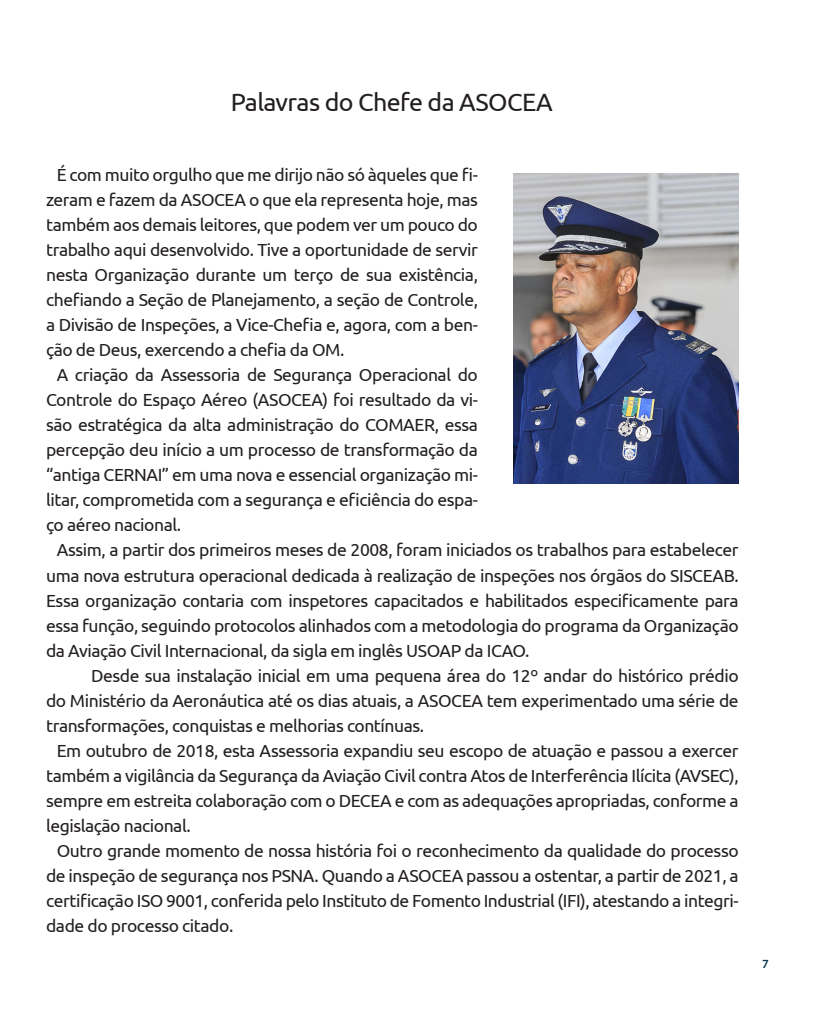
<style>
.page{position:relative;width:819px;height:1014px;background:#fff}
.page>*{position:absolute;margin:0;border:0;box-sizing:border-box;transform-origin:0 0}
.TítuloCISCEA{font:25px "Ubuntu";letter-spacing:-.025em;color:#231f20}
.TextoCorpo2ASOCEA{font:17.5px/25px "Ubuntu";letter-spacing:-.025em;color:#231f20;text-align:justify}
.t1{font:600 12.5px "Myriad Pro";color:#06374c}
</style>
<div class="page">
<img style="left:513px;top:174px;width:225px;height:309px">
<p class="TítuloCISCEA" style="left:231px;top:87px;width:323px">Palavras do Chefe da ASOCEA</p>
<p class="TextoCorpo2ASOCEA" style="left:46px;top:162px;width:433px;text-indent:11px">É com muito orgulho que me dirijo não só àqueles que fi&shy;zeram e fazem da ASOCEA o que ela representa hoje, mas também aos demais leitores, que podem ver um pouco do trabalho aqui desenvolvido. Tive a oportunidade de servir nesta Organização durante um terço de sua existência, chefiando a Seção de Planejamento, a seção de Controle, a Divisão de Inspeções, a Vice-Chefia e, agora, com a ben&shy;ção de Deus, exercendo a chefia da OM.</p>
<p class="TextoCorpo2ASOCEA" style="left:46px;top:362px;width:433px;text-indent:11px">A criação da Assessoria de Segurança Operacional do Controle do Espaço Aéreo (ASOCEA) foi resultado da vi&shy;são estratégica da alta administração do COMAER, essa percepção deu início a um processo de transformação da “antiga CERNAI” em uma nova e essencial organização mi&shy;litar, comprometida com a segurança e eficiência do espa&shy;ço aéreo nacional.</p>
<p class="TextoCorpo2ASOCEA" style="left:46px;top:537px;width:694px;text-indent:11px">Assim, a partir dos primeiros meses de 2008, foram iniciados os trabalhos para estabelecer uma nova estrutura operacional dedicada à realização de inspeções nos órgãos do SISCEAB.<br>Essa organização contaria com inspetores capacitados e habilitados especificamente para essa função, seguindo protocolos alinhados com a metodologia do programa da Organização da Aviação Civil Internacional, da sigla em inglês USOAP da ICAO.</p>
<p class="TextoCorpo2ASOCEA" style="left:46px;top:662px;width:694px;text-indent:45px">Desde sua instalação inicial em uma pequena área do 12º andar do histórico prédio do Ministério da Aeronáutica até os dias atuais, a ASOCEA tem experimentado uma série de transformações, conquistas e melhorias contínuas.</p>
<p class="TextoCorpo2ASOCEA" style="left:46px;top:737px;width:694px;text-indent:11px">Em outubro de 2018, esta Assessoria expandiu seu escopo de atuação e passou a exercer também a vigilância da Segurança da Aviação Civil contra Atos de Interferência Ilícita (AVSEC), sempre em estreita colaboração com o DECEA e com as adequações apropriadas, conforme a legislação nacional.</p>
<p class="TextoCorpo2ASOCEA" style="left:46px;top:837px;width:694px;text-indent:11px">Outro grande momento de nossa história foi o reconhecimento da qualidade do processo de inspeção de segurança nos PSNA. Quando a ASOCEA passou a ostentar, a partir de 2021, a certificação ISO 9001, conferida pelo Instituto de Fomento Industrial (IFI), atestando a integri&shy;dade do processo citado.</p>
<p class="t1" style="left:762px;top:955px;width:8px">7</p>
</div>
